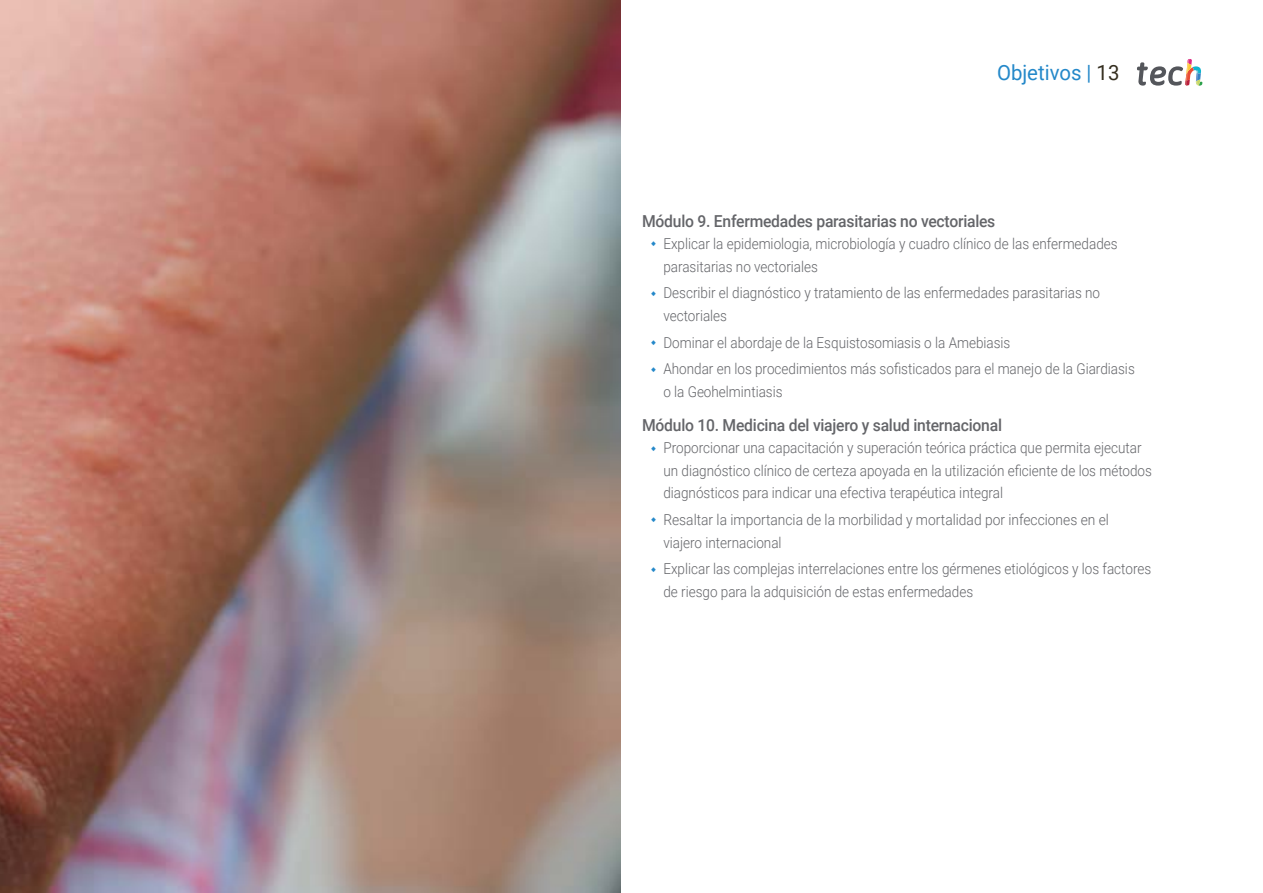
<style>
.page{position:relative;width:1263px;height:893px;background:#fff}
.page>*{position:absolute;margin:0;border:0;box-sizing:border-box;transform-origin:0 0}
.t1{font:21px "Roboto";color:#2488c9}
.t2{font:500 16.5px "Roboto";letter-spacing:-.015em;color:#646569;scale:.95 1}
.t3{font:300 15px/22.5px "Roboto";color:#646569;scale:.9 1}
.t4{font:300 15px/22.5px "Roboto";color:#646569;scale:.92 1}
.s1{color:#342e1f}
</style>
<div class="page">
<img style="left:0;top:0;width:621px;height:893px">
<svg style="left:1137px;top:59px;width:65px;height:27px"></svg>
<h1 class="t1" style="left:997px;top:57px;width:124px">Objetivos | <span class="s1">13</span></h1>
<p class="t2" style="left:642px;top:209px;width:373px">Módulo 9. Enfermedades parasitarias no vectoriales</p>
<p class="t3" style="left:663px;top:232px;width:506px">Explicar la epidemiologia, microbiología y cuadro clínico de las enfermedades parasitarias no vectoriales</p>
<p class="t3" style="left:663px;top:281px;width:487px">Describir el diagnóstico y tratamiento de las enfermedades parasitarias no vectoriales</p>
<p class="t3" style="left:663px;top:328px;width:525px;line-height:26.7px">Dominar el abordaje de la Esquistosomiasis o la Amebiasis<br>Ahondar en los procedimientos más sofisticados para el manejo de la Giardiasis</p>
<p class="t3" style="left:663px;top:380px;width:134px">o la Geohelmintiasis</p>
<p class="t2" style="left:642px;top:414px;width:380px">Módulo 10. Medicina del viajero y salud internacional</p>
<p class="t3" style="left:663px;top:436px;width:544px">Proporcionar una capacitación y superación teórica práctica que permita ejecutar un diagnóstico clínico de certeza apoyada en la utilización eficiente de los métodos diagnósticos para indicar una efectiva terapéutica integral</p>
<p class="t4" style="left:663px;top:508px;width:486px">Resaltar la importancia de la morbilidad y mortalidad por infecciones en el viajero internacional</p>
<p class="t3" style="left:663px;top:557px;width:543px">Explicar las complejas interrelaciones entre los gérmenes etiológicos y los factores de riesgo para la adquisición de estas enfermedades</p>
</div>
